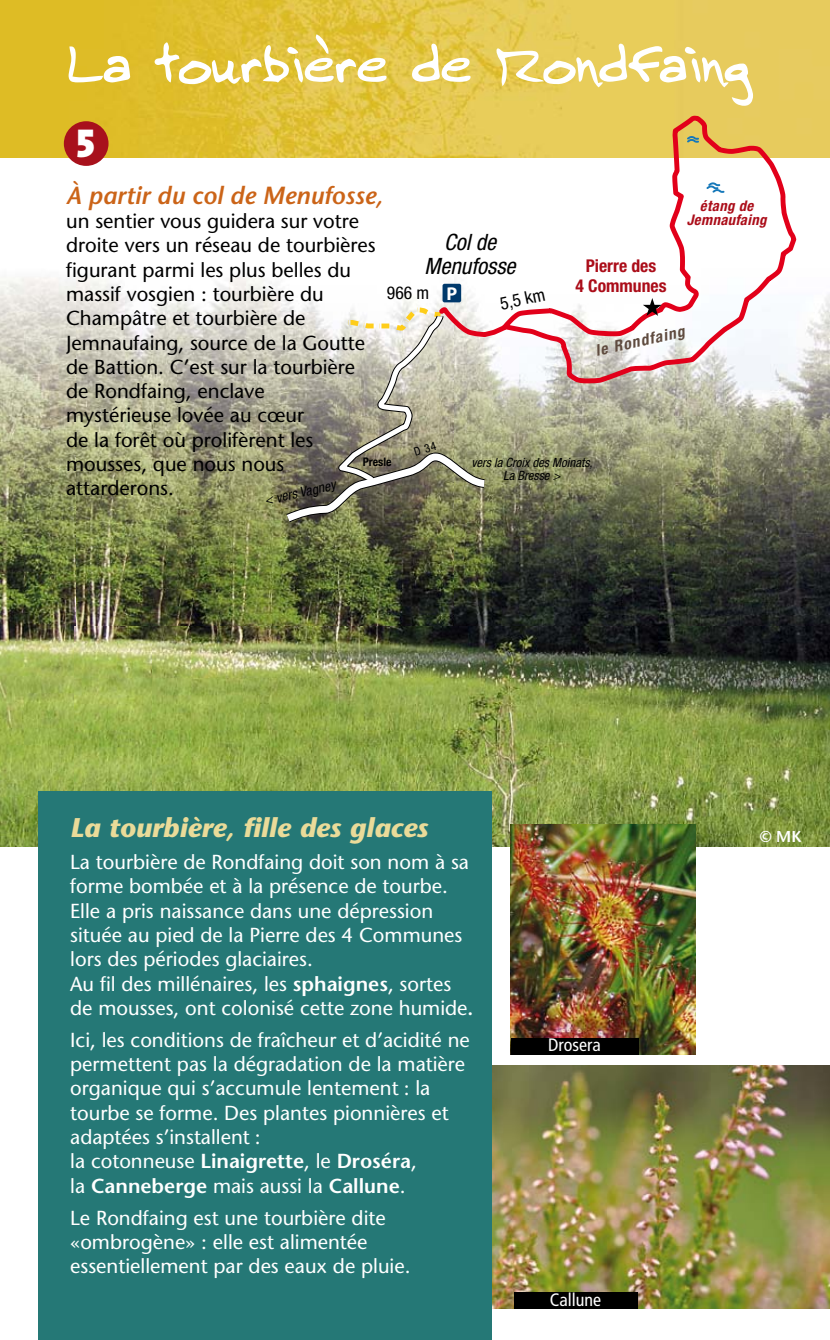
<style>
.page{position:relative;width:830px;height:1340px;background:#fff}
.page>*{position:absolute;margin:0;border:0;box-sizing:border-box;transform-origin:0 0}
.t1{font:54px "Quinlan Script";color:#fff}
.t2{font:40.5px "The Mix Black Caps";color:#fff}
.t3{font:italic 700 27px "Stone Sans";color:#eadb99}
.t4{font:italic 600 24.75px "Stone Sans";color:#cb6418}
.t5{font:italic condensed 22.5px/23.4px "Helvetica Neue";color:#000;text-align:center}
.t6{font:20.25px/24.3px "Stone Sans";color:#fff}
.t7{font:20.25px/24.3px "Stone Sans";color:#000}
.t8{font:700 18.68px "Myriad Pro";color:#fff}
.t9{font:condensed 18px "Frutiger";color:#fff}
.t10{font:700 condensed 17.55px/20.5px "Helvetica Neue";color:#ab0d19;text-align:center}
.t11{font:condensed 17.55px "Helvetica Neue";color:#000}
.t12{font:italic 700 condensed 15.75px "Helvetica Neue";color:#5f4b3f}
.t13{font:600 15.75px "Stone Sans";color:#fff}
.t14{font:italic 700 condensed 14.62px/13.7px "Helvetica Neue";letter-spacing:.025em;color:#ab0d19;text-align:center}
.t15{font:italic condensed 13.72px "Helvetica Neue";color:#000}
.t16{font:italic condensed 12.83px/13.3px "Helvetica Neue";color:#000;text-align:center}
.t17{font:700 condensed 11.7px "Helvetica Neue";color:#000}
.s1{font-weight:600}
</style>
<div class="page">
<img style="left:491px;top:1065px;width:338px;height:243px">
<img style="left:0;top:277px;width:829px;height:569px">
<img style="left:0;top:0;width:829px;height:157px">
<div style="left:38px;top:791px;width:453px;height:548px;background:#257876"></div>
<svg style="left:439px;top:116px;width:356px;height:267px"></svg>
<svg style="left:642px;top:298px;width:19px;height:18px"></svg>
<div style="left:442px;top:284px;width:19px;height:18px;background:#00396b;border-radius:2px"></div>
<svg style="left:706px;top:182px;width:18px;height:11px"></svg>
<svg style="left:686px;top:136px;width:12px;height:7px"></svg>
<div style="left:64px;top:121px;width:44px;height:45px;background:#a8111c;border-radius:50%"></div>
<img style="left:510px;top:824px;width:185px;height:230px">
<div style="left:510px;top:1037px;width:128px;height:17px;background:#000"></div>
<div style="left:513px;top:1291px;width:124px;height:17px;background:#000"></div>
<svg style="left:286px;top:307px;width:198px;height:215px"></svg>
<h1 class="t1" style="left:64px;top:19px;width:686px">La tourbière de Rondfaing</h1>
<h2 class="t2" style="left:77px;top:109px;width:20px">5</h2>
<p class="t4" style="left:66px;top:180px;width:318px">À partir du col de Menufosse,</p>
<p class="t7" style="left:66px;top:209px;width:311px">un sentier vous guidera sur votre droite vers un réseau de tourbières figurant parmi les plus belles du massif vosgien : tourbière du<br>Champâtre et tourbière de<br>Jemnaufaing, source de la Goutte de Battion. C’est sur la tourbière de Rondfaing, enclave<br>mystérieuse lovée au cœur<br>de la forêt où prolifèrent les mousses, que nous nous attarderons.</p>
<p class="t14" style="left:686px;top:198px;width:81px">étang de<br>Jemnaufaing</p>
<p class="t5" style="left:424px;top:230px;width:92px">Col de<br>Menufosse</p>
<p class="t10" style="left:575px;top:255px;width:92px">Pierre des<br>4 Communes</p>
<p class="t11" style="left:386px;top:282px;width:44px">966 m</p>
<p class="t11" style="left:497px;top:294px;width:47px;rotate:-12deg">5,5 km</p>
<p class="t8" style="left:446px;top:281px;width:12px">P</p>
<p class="t12" style="left:593px;top:342px;width:92px;rotate:-13deg">le Rondfaing</p>
<p class="t17" style="left:362px;top:454px;width:30px">Presle</p>
<p class="t16" style="left:471px;top:456px;width:123px">vers la Croix des Moinats,<br>La Bresse &gt;</p>
<p class="t15" style="left:263px;top:493px;width:74px;rotate:-13deg">&lt; vers Vagney</p>
<h3 class="t3" style="left:70px;top:811px;width:359px">La tourbière, fille des glaces</h3>
<p class="t6" style="left:70px;top:849px;width:404px">La tourbière de Rondfaing doit son nom à sa forme bombée et à la présence de tourbe.<br>Elle a pris naissance dans une dépression située au pied de la Pierre des 4 Communes lors des périodes glaciaires.<br>Au fil des millénaires, les <span class="s1">sphaignes</span>, sortes de mousses, ont colonisé cette zone humide<span class="s1">.</span></p>
<p class="t6" style="left:70px;top:1027px;width:401px">Ici, les conditions de fraîcheur et d’acidité ne permettent pas la dégradation de la matière organique qui s’accumule lentement : la tourbe se forme. Des plantes pionnières et adaptées s’installent :<br>la cotonneuse <span class="s1">Linaigrette</span>, le <span class="s1">Droséra</span>,<br>la <span class="s1">Canneberge</span> mais aussi la <span class="s1">Callune</span>.</p>
<p class="t6" style="left:70px;top:1205px;width:341px">Le Rondfaing est une tourbière dite «ombrogène» : elle est alimentée essentiellement par des eaux de pluie.</p>
<p class="t9" style="left:548px;top:1034px;width:54px">Drosera</p>
<p class="t9" style="left:549px;top:1288px;width:53px">Callune</p>
<p class="t13" style="left:759px;top:827px;width:43px">© MK</p>
</div>
